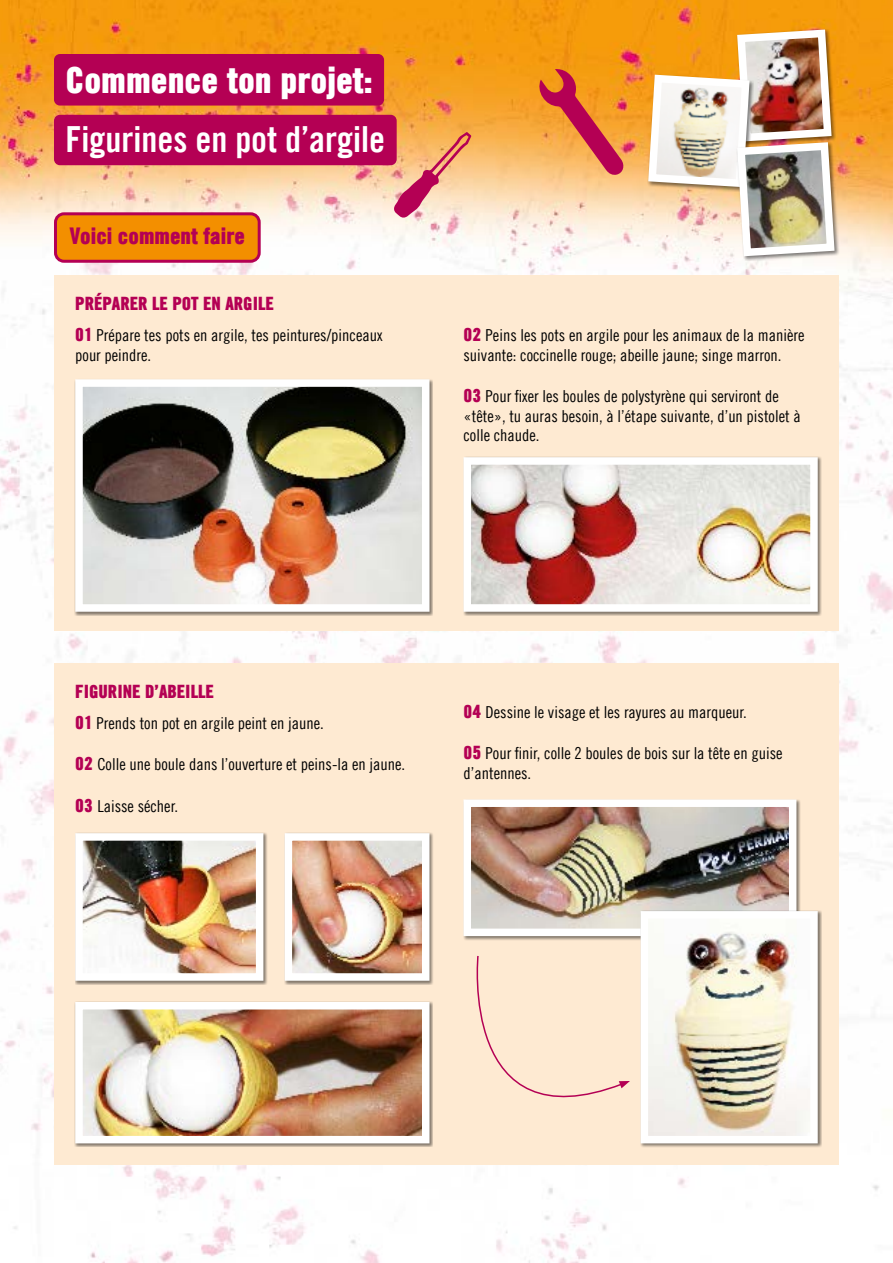
<style>
.page{position:relative;width:893px;height:1263px;background:#fff}
.page>*{position:absolute;margin:0;border:0;box-sizing:border-box;transform-origin:0 0}
.t1{font:36px "Trade Gothic Hornbach Bd Cn 20";color:#fff}
.t2{font:36px "Trade Gothic Hornbach Super Bd";color:#fff}
.t3{font:22.5px "Trade Gothic Hornbach Super Bd";color:#b40054}
.t4{font:18px "Trade Gothic Hornbach Super Bd";color:#b40054}
.t5{font:16.5px/19.5px "Trade Gothic Hornbach Cn 18";color:#000}
.s1{font-family:"Trade Gothic Hornbach Super Bd";font-size:18px;color:#b40054}
</style>
<div class="page">
<img style="left:0;top:0;width:893px;height:1263px">
<div style="left:54px;top:663px;width:785px;height:502px;background:#feead2"></div>
<div style="left:54px;top:276px;width:785px;height:355px;background:#feead2"></div>
<svg style="left:476px;top:955px;width:154px;height:143px"></svg>
<div style="left:54px;top:115px;width:343px;height:50px;background:#b40054;border-radius:6px"></div>
<div style="left:54px;top:54px;width:330px;height:52px;background:#b40054;border-radius:6px"></div>
<div style="left:56px;top:214px;width:203px;height:47px;background:#f38f00;border-radius:9px"></div>
<div style="left:54px;top:212px;width:207px;height:51px;border:3px solid #b40054;border-radius:9px"></div>
<div style="left:75px;top:379px;width:358px;height:237px;background:#000;opacity:.5"></div>
<img style="left:84px;top:388px;width:336px;height:215px">
<div style="left:75px;top:379px;width:354px;height:233px;border:8px solid #fff"></div>
<div style="left:463px;top:457px;width:358px;height:159px;background:#000;opacity:.5"></div>
<img style="left:472px;top:466px;width:337px;height:137px">
<div style="left:463px;top:457px;width:355px;height:155px;border:8px solid #fff"></div>
<div style="left:75px;top:832px;width:192px;height:153px;background:#000;opacity:.5"></div>
<img style="left:84px;top:842px;width:170px;height:130px">
<div style="left:75px;top:833px;width:188px;height:148px;border:8px solid #fff"></div>
<div style="left:284px;top:832px;width:150px;height:153px;background:#000;opacity:.5"></div>
<img style="left:294px;top:842px;width:126px;height:130px">
<div style="left:285px;top:833px;width:144px;height:148px;border:8px solid #fff"></div>
<div style="left:75px;top:1001px;width:358px;height:146px;background:#000;opacity:.5"></div>
<img style="left:84px;top:1011px;width:336px;height:123px">
<div style="left:75px;top:1002px;width:354px;height:141px;border:8px solid #fff"></div>
<div style="left:463px;top:799px;width:337px;height:141px;background:#000;opacity:.5"></div>
<img style="left:472px;top:808px;width:315px;height:119px">
<div style="left:463px;top:799px;width:333px;height:137px;border:8px solid #fff"></div>
<div style="left:640px;top:910px;width:182px;height:237px;background:#000;opacity:.5"></div>
<img style="left:650px;top:920px;width:159px;height:214px">
<div style="left:641px;top:911px;width:177px;height:232px;border:8px solid #fff"></div>
<img style="left:644px;top:26px;width:194px;height:234px">
<svg style="left:535px;top:69px;width:90px;height:106px;background:#e67e40"></svg>
<svg style="left:393px;top:132px;width:78px;height:86px;background:#eba287"></svg>
<h1 class="t2" style="left:65px;top:57px;width:309px">Commence ton projet:</h1>
<h1 class="t1" style="left:65px;top:118px;width:321px">Figurines en pot d’argile</h1>
<h2 class="t3" style="left:70px;top:222px;width:177px">Voici comment faire</h2>
<p class="t4" style="left:75px;top:292px;width:200px">PRÉPARER LE POT EN ARGILE</p>
<p class="t5" style="left:75px;top:326px;width:309px"><span class="s1">01</span> Prépare tes pots en argile, tes peintures/pinceaux pour peindre.</p>
<p class="t5" style="left:463px;top:326px;width:343px"><span class="s1">02</span> Peins les pots en argile pour les animaux de la manière suivante: coccinelle rouge; abeille jaune; singe marron.</p>
<p class="t5" style="left:463px;top:386px;width:339px"><span class="s1">03</span> Pour fixer les boules de polystyrène qui serviront de «tête», tu auras besoin, à l’étape suivante, d’un pistolet à colle chaude.</p>
<p class="t4" style="left:75px;top:680px;width:140px">FIGURINE D’ABEILLE</p>
<p class="t5" style="left:75px;top:714px;width:250px"><span class="s1">01</span> Prends ton pot en argile peint en jaune.</p>
<p class="t5" style="left:75px;top:755px;width:331px"><span class="s1">02</span> Colle une boule dans l’ouverture et peins-la en jaune.</p>
<p class="t5" style="left:75px;top:796px;width:104px"><span class="s1">03</span> Laisse sécher.</p>
<p class="t5" style="left:463px;top:703px;width:285px"><span class="s1">04</span> Dessine le visage et les rayures au marqueur.</p>
<p class="t5" style="left:463px;top:744px;width:321px"><span class="s1">05</span> Pour finir, colle 2 boules de bois sur la tête en guise d’antennes.</p>
</div>
